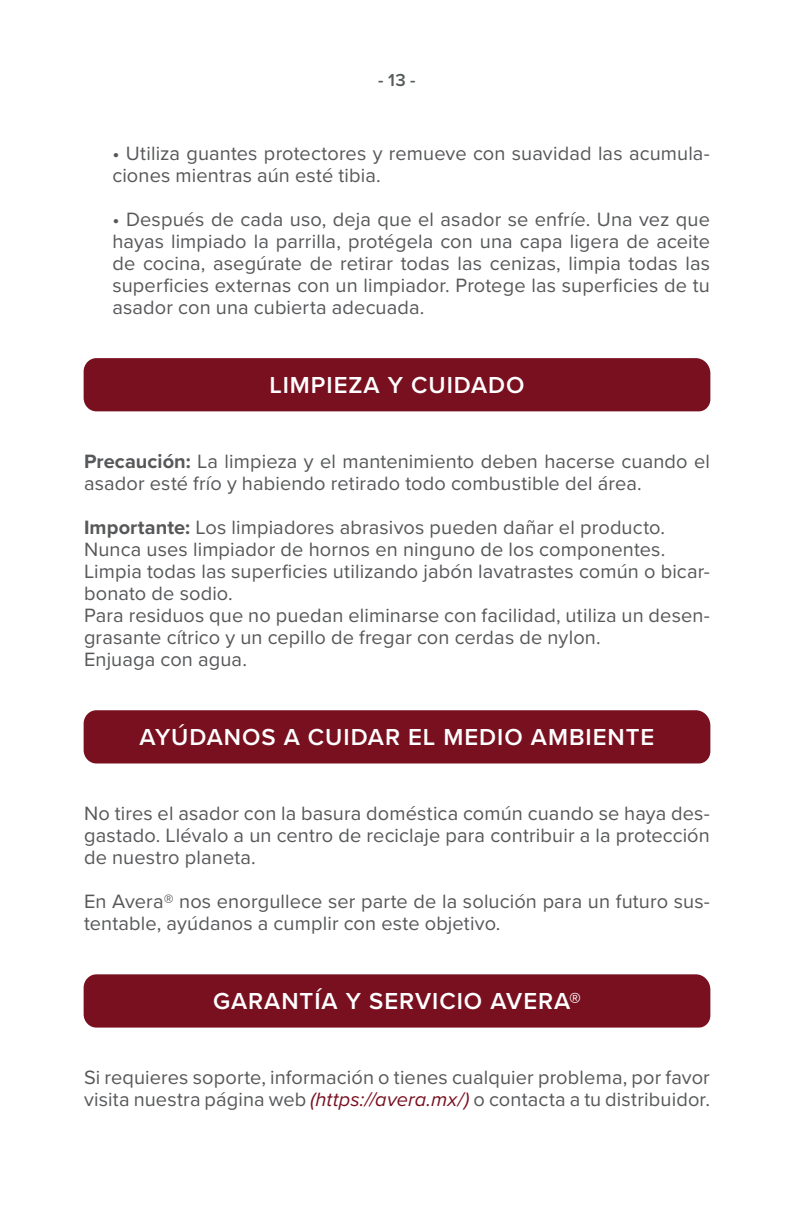
<style>
.page{position:relative;width:794px;height:1225px;background:#fff}
.page>*{position:absolute;margin:0;border:0;box-sizing:border-box;transform-origin:0 0}
.t1{font:600 24px "Proxima Nova";letter-spacing:.04em;color:#fff}
.t2{font:20px/22px "Proxima Nova";letter-spacing:.005em;color:#57585a}
.t3{font:600 18px "Proxima Nova A";color:#575c5b}
.s1{font-weight:700}
.s2{font-style:italic;color:#791020}
</style>
<div class="page">
<div style="left:84px;top:358px;width:626px;height:53px;background:#791020"></div>
<div style="left:84px;top:710px;width:626px;height:53px;background:#791020"></div>
<div style="left:84px;top:974px;width:626px;height:53px;background:#791020"></div>
<p class="t3" style="left:378px;top:70px;width:39px">- 13 -</p>
<p class="t2" style="left:112px;top:141px;width:599px">• Utiliza guantes protectores y remueve con suavidad las acumula&shy;ciones mientras aún esté tibia.</p>
<p class="t2" style="left:112px;top:207px;width:599px;text-align:justify">• Después de cada uso, deja que el asador se enfríe. Una vez que hayas limpiado la parrilla, protégela con una capa ligera de aceite de cocina, asegúrate de retirar todas las cenizas, limpia todas las superficies externas con un limpiador. Protege las superficies de tu asador con una cubierta adecuada.</p>
<p class="t1" style="left:269px;top:367px;width:257px">LIMPIEZA Y CUIDADO</p>
<p class="t2" style="left:84px;top:449px;width:627px"><span class="s1">Precaución:</span> La limpieza y el mantenimiento deben hacerse cuando el asador esté frío y habiendo retirado todo combustible del área.</p>
<p class="t2" style="left:84px;top:515px;width:627px"><span class="s1">Importante:</span> Los limpiadores abrasivos pueden dañar el producto.<br>Nunca uses limpiador de hornos en ninguno de los componentes.<br>Limpia todas las superficies utilizando jabón lavatrastes común o bicar&shy;bonato de sodio.<br>Para residuos que no puedan eliminarse con facilidad, utiliza un desen&shy;grasante cítrico y un cepillo de fregar con cerdas de nylon.<br>Enjuaga con agua.</p>
<p class="t1" style="left:139px;top:719px;width:516px">AYÚDANOS A CUIDAR EL MEDIO AMBIENTE</p>
<p class="t2" style="left:84px;top:801px;width:627px;text-align:justify">No tires el asador con la basura doméstica común cuando se haya des&shy;gastado. Llévalo a un centro de reciclaje para contribuir a la protección de nuestro planeta.</p>
<p class="t2" style="left:84px;top:889px;width:627px">En Avera® nos enorgullece ser parte de la solución para un futuro sus&shy;tentable, ayúdanos a cumplir con este objetivo.</p>
<p class="t1" style="left:213px;top:983px;width:369px">GARANTÍA Y SERVICIO AVERA®</p>
<p class="t2" style="left:84px;top:1065px;width:627px">Si requieres soporte, información o tienes cualquier problema, por favor visita nuestra página web <span class="s2">(https://avera.mx/)</span> o contacta a tu distribuidor.</p>
</div>
